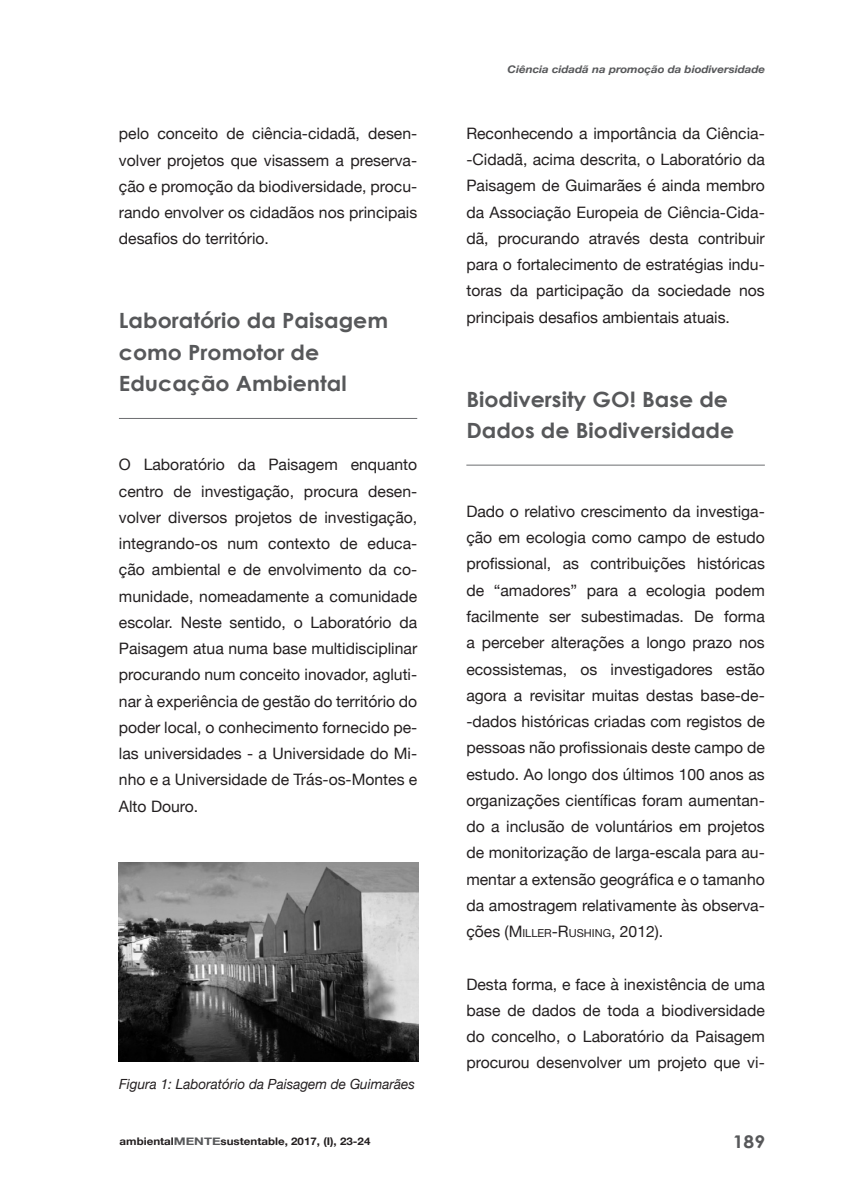
<style>
.page{position:relative;width:844px;height:1191px;background:#fff}
.page>*{position:absolute;margin:0;border:0;box-sizing:border-box;transform-origin:0 0}
.t1{font:700 21px/31.5px "Century Gothic";color:#57585a;scale:1.05 1}
.t2{font:700 17.5px "Century Gothic";color:#57585a;scale:1.1 1}
.t3{font:15.75px/26.2px "Helvetica Neue";color:#231f20;text-align:justify}
.t4{font:italic 14px "Helvetica Neue";color:#231f20}
.t5{font:700 10.5px "Helvetica Neue";color:#231f20;scale:1.1 1}
.t6{font:italic 700 10.5px "Helvetica Neue";color:#57585a;scale:1.1 1}
.s1{font-size:11.03px}
.s2{color:#57585a}
</style>
<div class="page">
<hr style="left:119px;top:418px;width:298px;height:1px;background:#6c6d70">
<hr style="left:466px;top:465px;width:298px;height:1px;background:#6c6d70">
<img style="left:119px;top:863px;width:299px;height:198px">
<p class="t3" style="left:119px;top:120px;width:300px">pelo conceito de ciência-cidadã, desen&shy;volver projetos que visassem a preserva&shy;ção e promoção da biodiversidade, procu&shy;rando envolver os cidadãos nos principais desafios do território.</p>
<h1 class="t1" style="left:119px;top:304px;width:258px">Laboratório da Paisagem como Promotor de<br>Educação Ambiental</h1>
<p class="t3" style="left:119px;top:451px;width:300px">O Laboratório da Paisagem enquanto centro de investigação, procura desen&shy;volver diversos projetos de investigação, integrando-os num contexto de educa&shy;ção ambiental e de envolvimento da co&shy;munidade, nomeadamente a comunidade escolar. Neste sentido, o Laboratório da Paisagem atua numa base multidisciplinar procurando num conceito inovador, agluti&shy;nar à experiência de gestão do território do poder local, o conhecimento fornecido pe&shy;las universidades - a Universidade do Mi&shy;nho e a Universidade de Trás-os-Montes e Alto Douro.</p>
<p class="t4" style="left:119px;top:1075px;width:297px">Figura 1: Laboratório da Paisagem de Guimarães</p>
<p class="t6" style="left:507px;top:62px;width:235px">Ciência cidadã na promoção da biodiversidade</p>
<p class="t3" style="left:466px;top:120px;width:300px">Reconhecendo a importância da Ciência--Cidadã, acima descrita, o Laboratório da Paisagem de Guimarães é ainda membro da Associação Europeia de Ciência-Cida&shy;dã, procurando através desta contribuir para o fortalecimento de estratégias indu&shy;toras da participação da sociedade nos principais desafios ambientais atuais.</p>
<h1 class="t1" style="left:466px;top:383px;width:256px">Biodiversity GO! Base de<br>Dados de Biodiversidade</h1>
<p class="t3" style="left:466px;top:498px;width:300px">Dado o relativo crescimento da investiga&shy;ção em ecologia como campo de estudo profissional, as contribuições históricas de “amadores” para a ecologia podem facilmente ser subestimadas. De forma a perceber alterações a longo prazo nos ecossistemas, os investigadores estão agora a revisitar muitas destas base-de--dados históricas criadas com registos de pessoas não profissionais deste campo de estudo. Ao longo dos últimos 100 anos as organizações científicas foram aumentan&shy;do a inclusão de voluntários em projetos de monitorização de larga-escala para au&shy;mentar a extensão geográfica e o tamanho da amostragem relativamente às observa&shy;ções (M<span class="s1">ILLER</span>-R<span class="s1">USHING</span>, 2012).</p>
<p class="t3" style="left:466px;top:970px;width:300px">Desta forma, e face à inexistência de uma base de dados de toda a biodiversidade do concelho, o Laboratório da Paisagem procurou desenvolver um projeto que vi-</p>
<p class="t5" style="left:119px;top:1134px;width:229px">ambiental<span class="s2">MENTE</span>sustentable, 2017, (I), 23-24</p>
<p class="t2" style="left:732px;top:1130px;width:31px">189</p>
</div>
